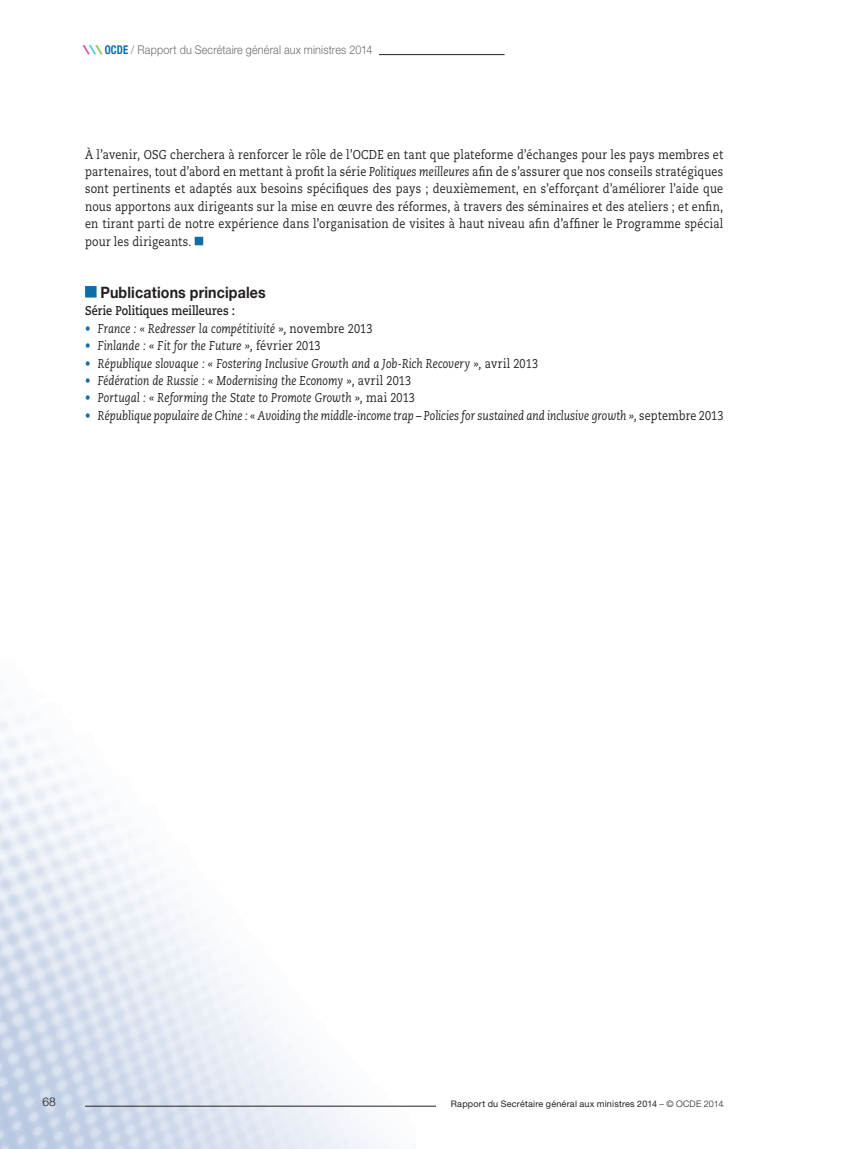
<style>
.page{position:relative;width:851px;height:1149px;background:#fff}
.page>*{position:absolute;margin:0;border:0;box-sizing:border-box;transform-origin:0 0}
.t1{font:700 15.75px "Helvetica Neue LT Std";letter-spacing:.015em;color:#231f20;scale:.9 1}
.t2{font:12.75px/17.4px "Caecilia";letter-spacing:.025em;color:#231f20;text-align:justify;scale:.85 1}
.t3{font:italic 12.75px "Caecilia";letter-spacing:.005em;color:#231f20;scale:.85 1}
.t4{font:700 12.75px "Caecilia";letter-spacing:.005em;color:#231f20;scale:.85 1}
.t5{font:300 12px "Helvetica Neue LT Std";letter-spacing:.015em;color:#6c6d70;scale:.9 1}
.t6{font:300 12px "Helvetica Neue LT Std";color:#231f20}
.t7{font:9px "Helvetica Neue LT Std";letter-spacing:.025em;color:#231f20}
.s1{font-weight:900;font-style:italic;font-stretch:expanded;color:#cd529e}
.s2{font-weight:900;font-style:italic;font-stretch:expanded;color:#40c7f4}
.s3{font-weight:900;font-style:italic;font-stretch:expanded;color:#8bc63e}
.s4{font-weight:700;font-stretch:condensed;color:#0e6ca9}
.s5{font-style:italic}
.s6{font-style:normal;color:#0e6ca9}
.s7{font-style:normal}
.s8{font-weight:300}
</style>
<div class="page">
<img style="left:0;top:701px;width:415px;height:447px">
<hr style="left:85px;top:1105px;width:638px;height:1px;background:#231f20">
<div style="left:436px;top:1094px;width:287px;height:12px;background:#fff"></div>
<hr style="left:85px;top:54px;width:419px;height:1px;background:#231f20">
<div style="left:85px;top:46px;width:293px;height:21px;background:#fff"></div>
<div style="left:195px;top:237px;width:8px;height:8px;background:#0e6ca9"></div>
<div style="left:85px;top:286px;width:12px;height:11px;background:#0e6ca9;border:2px solid #0e6ca9"></div>
<p class="t5" style="left:85px;top:43px;width:321px"><span class="s1">\</span><span class="s2">\</span><span class="s3">\</span><span class="s4">oCDE</span> / Rapport du Secrétaire général aux ministres 2014</p>
<p class="t2" style="left:85px;top:146px;width:752px">À l’avenir, OSG cherchera à renforcer le rôle de l’OCDE en tant que plateforme d’échanges pour les pays membres et partenaires, tout d’abord en mettant à profit la série <span class="s5">Politiques meilleures</span> afin de s’assurer que nos conseils stratégiques sont pertinents et adaptés aux besoins spécifiques des pays ; deuxièmement, en s’efforçant d’améliorer l’aide que nous apportons aux dirigeants sur la mise en œuvre des réformes, à travers des séminaires et des ateliers ; et enfin, en tirant parti de notre expérience dans l’organisation de visites à haut niveau afin d’affiner le Programme spécial pour les dirigeants.</p>
<p class="t1" style="left:100px;top:282px;width:185px">Publications principales</p>
<p class="t4" style="left:85px;top:303px;width:178px">Série Politiques meilleures :</p>
<p class="t3" style="left:85px;top:321px;width:339px"><span class="s6">•</span> France : « Redresser la compétitivité », <span class="s7">novembre 2013</span></p>
<p class="t3" style="left:85px;top:338px;width:278px"><span class="s6">•</span> Finlande : « Fit for the Future », <span class="s7">février 2013</span></p>
<p class="t3" style="left:85px;top:356px;width:534px"><span class="s6">•</span> République slovaque : « Fostering Inclusive Growth and a Job-Rich Recovery », <span class="s7">avril 2013</span></p>
<p class="t3" style="left:85px;top:373px;width:385px"><span class="s6">•</span> Fédération de Russie : « Modernising the Economy », <span class="s7">avril 2013</span></p>
<p class="t3" style="left:85px;top:390px;width:389px"><span class="s6">•</span> Portugal : « Reforming the State to Promote Growth », <span class="s7">mai 2013</span></p>
<p class="t3" style="left:85px;top:408px;width:752px"><span class="s6">•</span> République populaire de Chine : « Avoiding the middle-income trap – Policies for sustained and inclusive growth », <span class="s7">septembre 2013</span></p>
<p class="t6" style="left:43px;top:1094px;width:15px">68</p>
<p class="t7" style="left:451px;top:1098px;width:274px">Rapport du Secrétaire général aux ministres 2014 <span class="s8">– © OCDE 2014</span></p>
</div>
